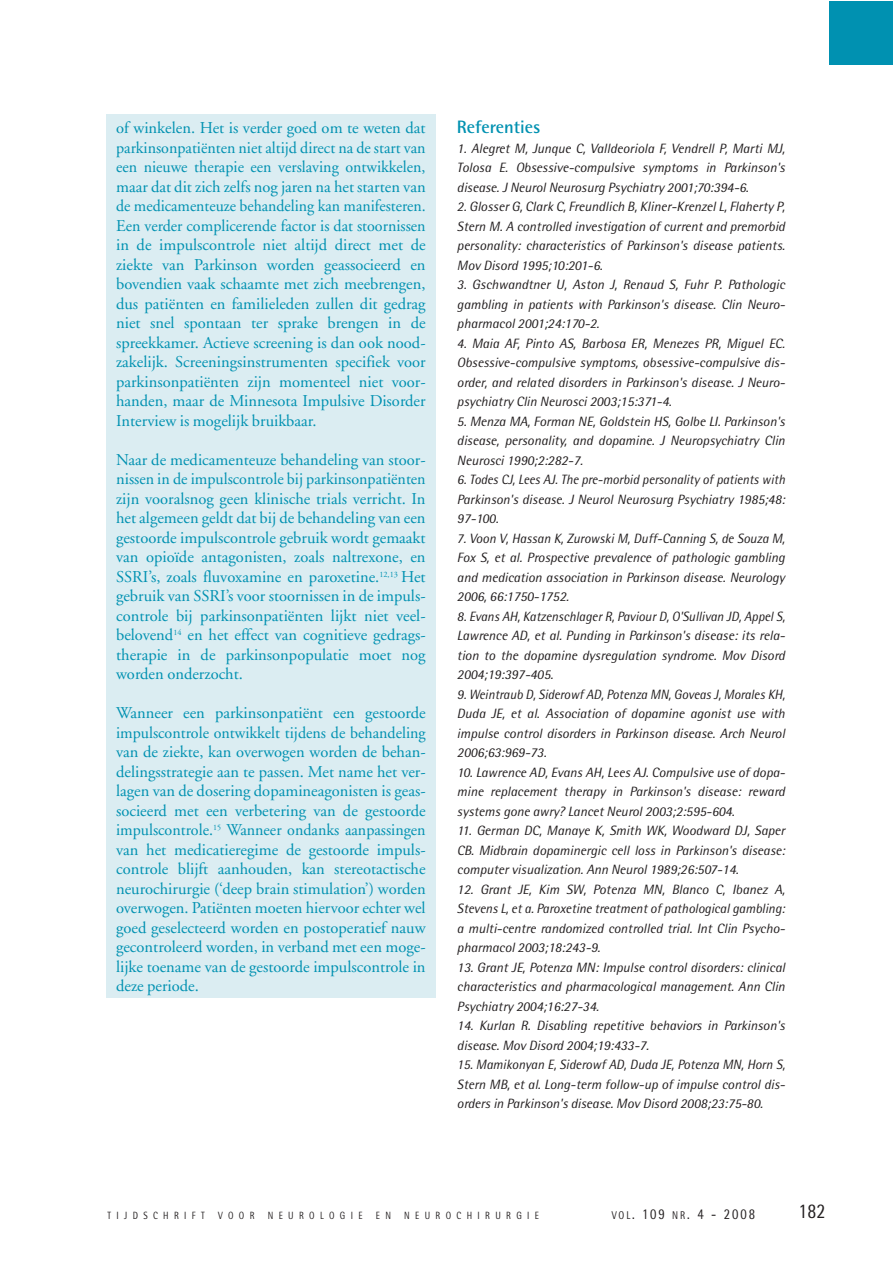
<style>
.page{position:relative;width:893px;height:1263px;background:#fff}
.page>*{position:absolute;margin:0;border:0;box-sizing:border-box;transform-origin:0 0}
.t1{font:21px "Rotis Semi Sans";color:#231f20;scale:.85 1}
.t2{font:700 18px "Rotis Semi Sans";color:#0091b1}
.t3{font:16.5px/19.5px "Adobe Garamond";color:#0091b1;text-align:justify}
.t4{font:15px "Rotis Semi Sans";letter-spacing:.15em;color:#231f20;scale:.85 1}
.t5{font:italic 13.5px/19.5px "Rotis Semi Sans";color:#231f20;text-align:justify}
.t6{font:10.5px "Rotis Semi Sans";letter-spacing:.6em;color:#231f20;scale:.85 1}
.s1{font-size:11.25px}
</style>
<div class="page">
<div style="left:829px;top:1px;width:63px;height:64px;background:#0091b1"></div>
<div style="left:106px;top:114px;width:330px;height:884px;background:#dbedf2"></div>
<p class="t3" style="left:116px;top:120px;width:311px">of winkelen. Het is verder goed om te weten dat parkinsonpatiënten niet altijd direct na de start van een nieuwe therapie een verslaving ontwikkelen, maar dat dit zich zelfs nog jaren na het starten van de medicamenteuze behandeling kan manifesteren.<br>Een verder complicerende factor is dat stoornissen in de impulscontrole niet altijd direct met de ziekte van Parkinson worden geassocieerd en bovendien vaak schaamte met zich meebrengen, dus patiënten en familieleden zullen dit gedrag niet snel spontaan ter sprake brengen in de spreekkamer. Actieve screening is dan ook nood&shy;zakelijk. Screeningsinstrumenten specifiek voor parkinsonpatiënten zijn momenteel niet voor&shy;handen, maar de Minnesota Impulsive Disorder Interview is mogelijk bruikbaar.</p>
<p class="t3" style="left:116px;top:451px;width:311px">Naar de medicamenteuze behandeling van stoor&shy;nissen in de impulscontrole bij parkinsonpatiënten zijn vooralsnog geen klinische trials verricht. In het algemeen geldt dat bij de behandeling van een gestoorde impulscontrole gebruik wordt gemaakt van opioïde antagonisten, zoals naltrexone, en SSRI’s, zoals fluvoxamine en paroxetine.<sup>12,13</sup> Het gebruik van SSRI’s voor stoornissen in de impuls&shy;controle bij parkinsonpatiënten lijkt niet veel&shy;belovend<sup>14</sup> en het effect van cognitieve gedrags&shy;therapie in de parkinsonpopulatie moet nog worden onderzocht.</p>
<p class="t3" style="left:116px;top:705px;width:311px">Wanneer een parkinsonpatiënt een gestoorde impulscontrole ontwikkelt tijdens de behandeling van de ziekte, kan overwogen worden de behan&shy;delingsstrategie aan te passen. Met name het ver&shy;lagen van de dosering dopamineagonisten is geas&shy;socieerd met een verbetering van de gestoorde impulscontrole.<sup>15</sup> Wanneer ondanks aanpassingen van het medicatieregime de gestoorde impuls&shy;controle blijft aanhouden, kan stereotactische neurochirurgie (‘deep brain stimulation’) worden overwogen. Patiënten moeten hiervoor echter wel goed geselecteerd worden en postoperatief nauw gecontroleerd worden, in verband met een moge&shy;lijke toename van de gestoorde impulscontrole in deze periode.</p>
<h2 class="t2" style="left:457px;top:121px;width:85px">Referenties</h2>
<p class="t5" style="left:457px;top:140px;width:330px">1. Alegret M, Junque C, Valldeoriola F, Vendrell P, Marti MJ, Tolosa E. Obsessive-compulsive symptoms in Parkinson's disease. J Neurol Neurosurg Psychiatry 2001;70:394-6.</p>
<p class="t5" style="left:457px;top:198px;width:330px">2. Glosser G, Clark C, Freundlich B, Kliner-Krenzel L, Flaherty P, Stern M. A controlled investigation of current and premorbid personality: characteristics of Parkinson's disease patients.<br>Mov Disord 1995;10:201-6.</p>
<p class="t5" style="left:457px;top:276px;width:330px">3. Gschwandtner U, Aston J, Renaud S, Fuhr P. Pathologic gambling in patients with Parkinson's disease. Clin Neuro&shy;pharmacol 2001;24:170-2.</p>
<p class="t5" style="left:457px;top:335px;width:330px">4. Maia AF, Pinto AS, Barbosa ER, Menezes PR, Miguel EC.<br>Obsessive-compulsive symptoms, obsessive-compulsive dis&shy;order, and related disorders in Parkinson's disease. J Neuro&shy;psychiatry Clin Neurosci 2003;15:371-4.</p>
<p class="t5" style="left:457px;top:413px;width:330px">5. Menza MA, Forman NE, Goldstein HS, Golbe LI. Parkinson's disease, personality, and dopamine. J Neuropsychiatry Clin Neurosci 1990;2:282-7.</p>
<p class="t5" style="left:457px;top:471px;width:330px">6. Todes CJ, Lees AJ. The pre-morbid personality of patients with Parkinson's disease. J Neurol Neurosurg Psychiatry 1985;48:<br>97-100.</p>
<p class="t5" style="left:457px;top:530px;width:330px">7. Voon V, Hassan K, Zurowski M, Duff-Canning S, de Souza M, Fox S, et al. Prospective prevalence of pathologic gambling and medication association in Parkinson disease. Neurology 2006, 66:1750-1752.</p>
<p class="t5" style="left:457px;top:608px;width:330px">8. Evans AH, Katzenschlager R, Paviour D, O'Sullivan JD, Appel S, Lawrence AD, et al. Punding in Parkinson's disease: its rela&shy;tion to the dopamine dysregulation syndrome. Mov Disord 2004;19:397-405.</p>
<p class="t5" style="left:457px;top:686px;width:330px">9. Weintraub D, Siderowf AD, Potenza MN, Goveas J, Morales KH, Duda JE, et al. Association of dopamine agonist use with impulse control disorders in Parkinson disease. Arch Neurol 2006;63:969-73.</p>
<p class="t5" style="left:457px;top:764px;width:330px">10. Lawrence AD, Evans AH, Lees AJ. Compulsive use of dopa&shy;mine replacement therapy in Parkinson's disease: reward systems gone awry? Lancet Neurol 2003;2:595-604.</p>
<p class="t5" style="left:457px;top:822px;width:330px">11. German DC, Manaye K, Smith WK, Woodward DJ, Saper CB. Midbrain dopaminergic cell loss in Parkinson's disease: computer visualization. Ann Neurol 1989;26:507-14.</p>
<p class="t5" style="left:457px;top:881px;width:330px">12. Grant JE, Kim SW, Potenza MN, Blanco C, Ibanez A, Stevens L, et a. Paroxetine treatment of pathological gambling: a multi-centre randomized controlled trial. Int Clin Psycho&shy;pharmacol 2003;18:243-9.</p>
<p class="t5" style="left:457px;top:959px;width:330px">13. Grant JE, Potenza MN: Impulse control disorders: clinical characteristics and pharmacological management. Ann Clin Psychiatry 2004;16:27-34.</p>
<p class="t5" style="left:457px;top:1017px;width:330px">14. Kurlan R. Disabling repetitive behaviors in Parkinson's disease. Mov Disord 2004;19:433-7.</p>
<p class="t5" style="left:457px;top:1056px;width:330px">15. Mamikonyan E, Siderowf AD, Duda JE, Potenza MN, Horn S, Stern MB, et al. Long-term follow-up of impulse control dis&shy;orders in Parkinson's disease. Mov Disord 2008;23:75-80.</p>
<p class="t6" style="left:108px;top:1211px;width:116px">TIJDSCHRIFT</p>
<p class="t6" style="left:218px;top:1211px;width:44px">VOOR</p>
<p class="t6" style="left:268px;top:1211px;width:113px">NEUROLOGIE</p>
<p class="t6" style="left:376px;top:1211px;width:19px">E N</p>
<p class="t6" style="left:404px;top:1211px;width:160px">NEUROCHIRURGIE</p>
<p class="t4" style="left:612px;top:1208px;width:170px"><span class="s1">VOL</span>. 109 <span class="s1">NR</span>. 4 - 2008</p>
<h1 class="t1" style="left:799px;top:1204px;width:33px">182</h1>
</div>
